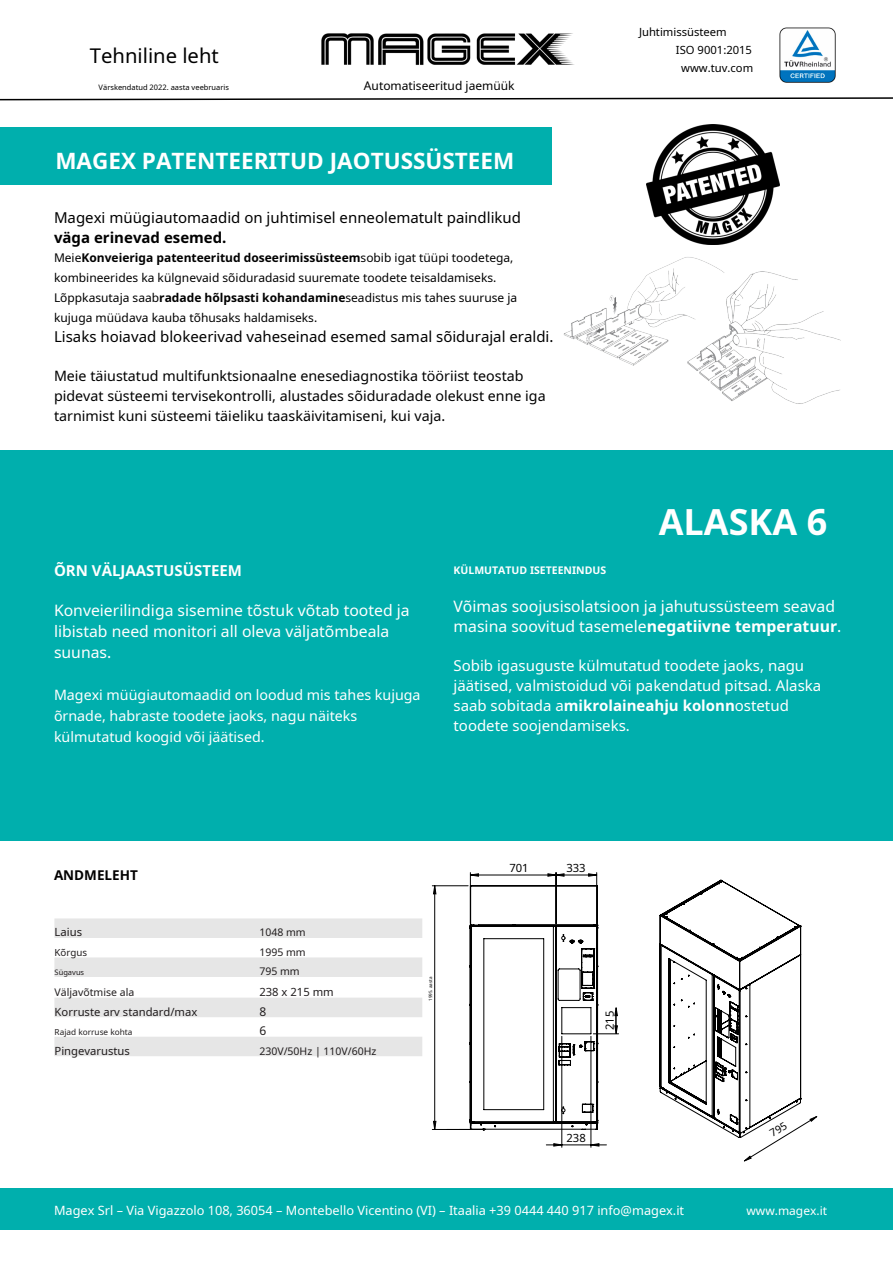
<style>
.page{position:relative;width:893px;height:1263px;background:#fff}
.page>*{position:absolute;margin:0;border:0;box-sizing:border-box;transform-origin:0 0}
.t1{font:700 36px "Noto Sans";color:#fff}
.t2{font:700 22.5px "Noto Sans";color:#fff}
.t3{font:20.25px "Noto Sans";color:#000}
.t4{font:15.75px/21px "Noto Sans";color:#fff}
.t5{font:15px/19.8px "Noto Sans";color:#fff}
.t6{font:15px "Noto Sans";color:#000}
.t7{font:700 15px "Noto Sans";color:#000}
.t8{font:700 15px "Noto Sans";color:#fff}
.t9{font:14.25px/19.8px "Noto Sans";color:#000}
.t10{font:14.25px/21px "Noto Sans";color:#fff}
.t11{font:700 13.5px "Noto Sans";color:#020000}
.t12{font:12.75px "Noto Sans";color:#fff}
.t13{font:12px/19.8px "Noto Sans";color:#000}
.t14{font:12px "Noto Sans";color:#fff}
.t15{font:12px "Noto Sans";color:#211d1e}
.t16{font:11.25px "Noto Sans";color:#000}
.t17{font:11.25px "Noto Sans";color:#211d1e}
.t18{font:10.5px "Noto Sans";color:#211d1e}
.t19{font:700 10.5px "Noto Sans";color:#fff}
.t20{font:9.75px "Noto Sans";color:#211d1e}
.t21{font:8.25px "Noto Sans";color:#211d1e}
.t22{font:7.5px "Noto Sans";color:#000}
.t23{font:7.5px "Noto Sans";color:#211d1e}
.t24{font:4.5px "Noto Sans";color:#000}
.s1{font-weight:700}
</style>
<div class="page">
<img style="left:321px;top:33px;width:253px;height:32px">
<svg style="left:0;top:97px;width:893px;height:4px"></svg>
<img style="left:779px;top:27px;width:56px;height:56px">
<div style="left:0;top:1188px;width:893px;height:42px;background:#00afad"></div>
<div style="left:0;top:450px;width:893px;height:390px;background:#00afad"></div>
<img style="left:563px;top:257px;width:278px;height:147px">
<img style="left:646px;top:124px;width:133px;height:120px">
<div style="left:0;top:127px;width:551px;height:57px;background:#00afad"></div>
<svg style="left:54px;top:918px;width:368px;height:138px;fill:#e6e6e6"></svg>
<hr style="left:432px;top:1129px;width:49px;height:1px;background:#000">
<hr style="left:432px;top:885px;width:36px;height:1px;background:#000">
<hr style="left:562px;top:1036px;width:1px;height:111px;background:#000">
<hr style="left:591px;top:1036px;width:1px;height:111px;background:#000">
<hr style="left:596px;top:872px;width:1px;height:52px;background:#000">
<hr style="left:556px;top:872px;width:1px;height:52px;background:#000">
<hr style="left:470px;top:872px;width:1px;height:51px;background:#000">
<svg style="left:433px;top:885px;width:3px;height:244px"></svg>
<svg style="left:546px;top:1143px;width:60px;height:3px"></svg>
<svg style="left:470px;top:873px;width:127px;height:4px"></svg>
<svg style="left:459px;top:885px;width:160px;height:246px"></svg>
<svg style="left:659px;top:879px;width:158px;height:282px"></svg>
<h3 class="t3" style="left:90px;top:41px;width:131px">Tehniline leht</h3>
<p class="t22" style="left:99px;top:82px;width:132px">Värskendatud 2022. aasta veebruaris</p>
<p class="t13" style="left:364px;top:75px;width:152px">Automatiseeritud jaemüük</p>
<h2 class="t2" style="left:55px;top:145px;width:460px">MAGEX PATENTEERITUD JAOTUSSÜSTEEM</h2>
<p class="t6" style="left:54px;top:207px;width:468px">Magexi müügiautomaadid on juhtimisel enneolematult paindlikud</p>
<p class="t7" style="left:54px;top:227px;width:174px">väga erinevad esemed.</p>
<p class="t13" style="left:54px;top:248px;width:465px">Meie<span class="s1">Konveieriga patenteeritud doseerimissüsteem</span>sobib igat tüüpi toodetega, kombineerides ka külgnevaid sõiduradasid suuremate toodete teisaldamiseks.<br>Lõppkasutaja saab<span class="s1">radade hõlpsasti kohandamine</span>seadistus mis tahes suuruse ja kujuga müüdava kauba tõhusaks haldamiseks.</p>
<p class="t6" style="left:54px;top:326px;width:501px">Lisaks hoiavad blokeerivad vaheseinad esemed samal sõidurajal eraldi.</p>
<p class="t9" style="left:54px;top:366px;width:493px">Meie täiustatud multifunktsionaalne enesediagnostika tööriist teostab pidevat süsteemi tervisekontrolli, alustades sõiduradade olekust enne iga tarnimist kuni süsteemi täieliku taaskäivitamiseni, kui vaja.</p>
<p class="t16" style="left:639px;top:24px;width:89px">Juhtimissüsteem</p>
<p class="t16" style="left:676px;top:42px;width:78px">ISO 9001:2015</p>
<p class="t16" style="left:681px;top:60px;width:74px">www.tuv.com</p>
<h1 class="t1" style="left:659px;top:496px;width:170px">ALASKA 6</h1>
<p class="t8" style="left:54px;top:560px;width:189px">ÕRN VÄLJAASTUSÜSTEEM</p>
<p class="t19" style="left:453px;top:563px;width:154px">KÜLMUTATUD ISETEENINDUS</p>
<h3 class="t4" style="left:54px;top:600px;width:357px">Konveierilindiga sisemine tõstuk võtab tooted ja libistab need monitori all oleva väljatõmbeala suunas.</h3>
<h3 class="t4" style="left:453px;top:596px;width:389px;line-height:19.8px">Võimas soojusisolatsioon ja jahutussüsteem seavad masina soovitud tasemele<span class="s1">negatiivne temperatuur</span>.</h3>
<p class="t5" style="left:453px;top:656px;width:369px">Sobib igasuguste külmutatud toodete jaoks, nagu jäätised, valmistoidud või pakendatud pitsad. Alaska saab sobitada a<span class="s1">mikrolaineahju kolonn</span>ostetud toodete soojendamiseks.</p>
<p class="t10" style="left:54px;top:684px;width:368px">Magexi müügiautomaadid on loodud mis tahes kujuga õrnade, habraste toodete jaoks, nagu näiteks külmutatud koogid või jäätised.</p>
<p class="t11" style="left:54px;top:866px;width:85px">ANDMELEHT</p>
<p class="t17" style="left:55px;top:924px;width:29px">Laius</p>
<p class="t18" style="left:259px;top:925px;width:48px">1048 mm</p>
<p class="t20" style="left:55px;top:945px;width:34px">Kõrgus</p>
<p class="t18" style="left:259px;top:945px;width:48px">1995 mm</p>
<p class="t23" style="left:55px;top:967px;width:31px">Sügavus</p>
<p class="t18" style="left:259px;top:964px;width:42px">795 mm</p>
<p class="t18" style="left:55px;top:985px;width:81px">Väljavõtmise ala</p>
<p class="t17" style="left:259px;top:984px;width:76px">238 x 215 mm</p>
<p class="t17" style="left:55px;top:1004px;width:144px">Korruste arv standard/max</p>
<p class="t15" style="left:259px;top:1003px;width:8px">8</p>
<p class="t21" style="left:55px;top:1026px;width:79px">Rajad korruse kohta</p>
<p class="t15" style="left:259px;top:1022px;width:8px">6</p>
<p class="t17" style="left:55px;top:1043px;width:77px">Pingevarustus</p>
<p class="t18" style="left:259px;top:1043px;width:119px">230V/50Hz | 110V/60Hz</p>
<p class="t24" style="left:427px;top:1001px;width:26px;rotate:-90deg">1995. aasta</p>
<p class="t16" style="left:509px;top:860px;width:21px">701</p>
<p class="t16" style="left:566px;top:860px;width:21px">333</p>
<p class="t16" style="left:602px;top:1030px;width:21px;rotate:-90deg">215</p>
<p class="t16" style="left:566px;top:1130px;width:21px">238</p>
<p class="t12" style="left:54px;top:1201px;width:632px">Magex Srl – Via Vigazzolo 108, 36054 – Montebello Vicentino (VI) – Itaalia +39 0444 440 917 info@magex.it</p>
<p class="t14" style="left:746px;top:1202px;width:82px">www.magex.it</p>
</div>
